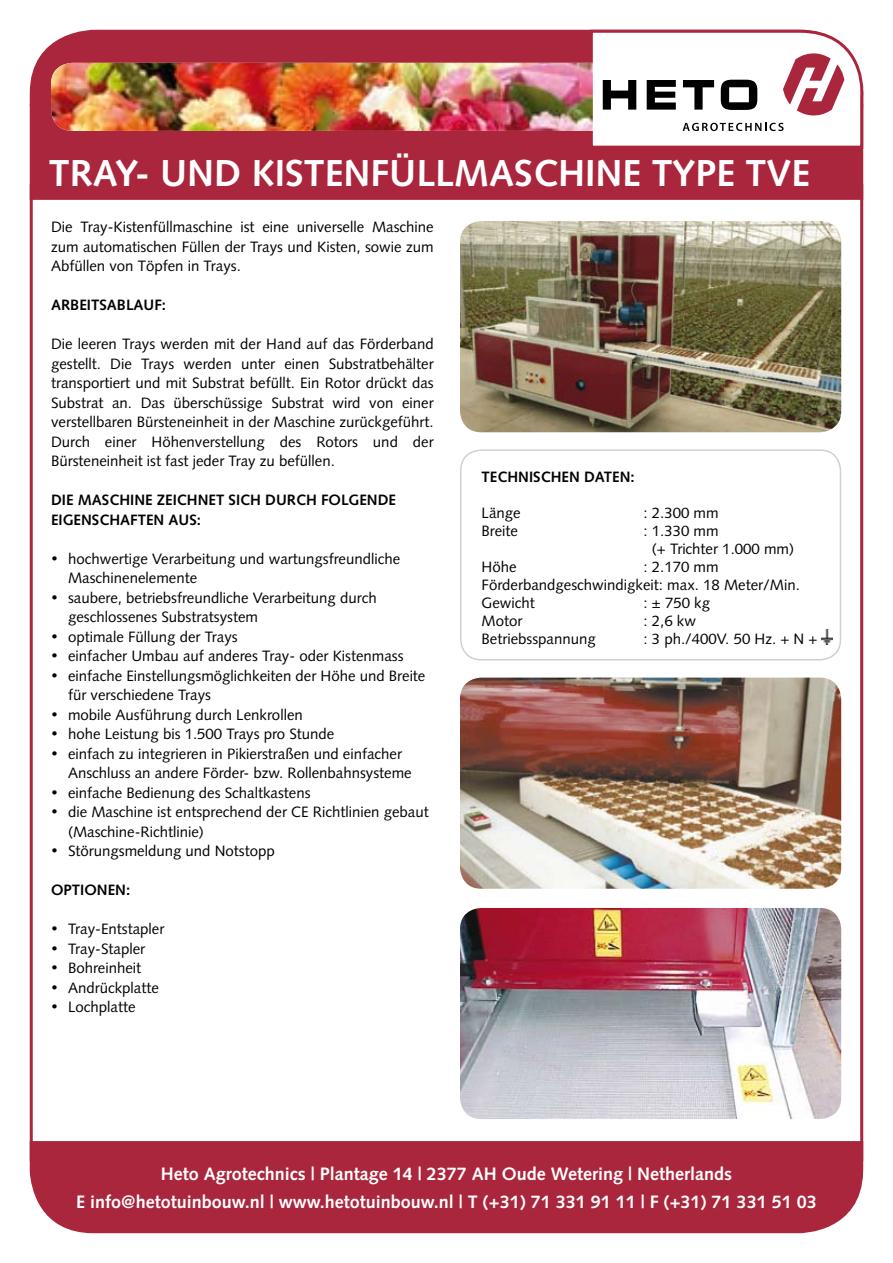
<style>
.page{position:relative;width:893px;height:1263px;background:#fff}
.page>*{position:absolute;margin:0;border:0;box-sizing:border-box;transform-origin:0 0}
.t1{font:700 37.5px "Syntax";color:#fff}
.t2{font:700 18px/28.5px "Syntax";color:#fff;text-align:center}
.t3{font:15px/19.5px "Syntax";color:#000}
.t4{font:700 15px "Syntax";color:#000}
</style>
<div class="page">
<img style="left:460px;top:221px;width:381px;height:211px">
<img style="left:460px;top:908px;width:381px;height:211px">
<img style="left:460px;top:678px;width:381px;height:211px">
<div style="left:30px;top:104px;width:833px;height:96px;background:#aa263c;border:3px solid #aa263c"></div>
<div style="left:29px;top:1139px;width:835px;height:95px;background:#aa263c"></div>
<div style="left:460px;top:449px;width:381px;height:211px;border:2px solid #cfd0d2;border-radius:21px"></div>
<img style="left:822px;top:629px;width:11px;height:15px">
<svg style="left:51px;top:29px;width:813px;height:121px"></svg>
<img style="left:51px;top:63px;width:542px;height:68px">
<h1 class="t1" style="left:49px;top:151px;width:278px">TRAY- UND KISTENFÜ</h1>
<h1 class="t1" style="left:416px;top:151px;width:278px">LLMASCH INE TYPE</h1>
<h1 class="t1" style="left:746px;top:151px;width:66px">TVE</h1>
<p class="t3" style="left:51px;top:217px;width:384px;text-align:justify">Die Tray-Kistenfüllmaschine ist eine universelle Maschine zum automatischen Füllen der Trays und Kisten, sowie zum Abfüllen von Töpfen in Trays.</p>
<p class="t4" style="left:51px;top:297px;width:117px">ARBEITSABLAUF:</p>
<p class="t3" style="left:51px;top:334px;width:384px;text-align:justify">Die leeren Trays werden mit der Hand auf das Förderband gestellt. Die Trays werden unter einen Substratbehälter transportiert und mit Substrat befüllt. Ein Rotor drückt das Substrat an. Das überschüssige Substrat wird von einer verstellbaren Bürsteneinheit in der Maschine zurückgeführt.<br>Durch einer Höhenverstellung des Rotors und der Bürsteneinheit ist fast jeder Tray zu befüllen.</p>
<p class="t4" style="left:51px;top:492px;width:146px">DIE MASCH INE ZEICHNET</p>
<p class="t4" style="left:229px;top:492px;width:131px">SICH DURCH FOLGENDE</p>
<p class="t4" style="left:51px;top:511px;width:22px">EIGEN</p>
<p class="t4" style="left:92px;top:511px;width:28px">SCHAFTEN</p>
<p class="t4" style="left:169px;top:511px;width:34px">AUS:</p>
<p class="t3" style="left:68px;top:549px;width:334px;text-indent:-17px">• hochwertige Verarbeitung und wartungsfreundliche<br>Maschinenelemente</p>
<p class="t3" style="left:68px;top:588px;width:310px;text-indent:-17px">• saubere, betriebsfreundliche Verarbeitung durch geschlossenes Substratsystem</p>
<p class="t3" style="left:51px;top:627px;width:188px">• optimale Füllung der Trays</p>
<p class="t3" style="left:51px;top:646px;width:354px">• einfacher Umbau auf anderes Tray- oder Kistenmass</p>
<p class="t3" style="left:68px;top:666px;width:359px;text-indent:-17px">• einfache Einstellungsmöglichkeiten der Höhe und Breite für verschiedene Trays</p>
<p class="t3" style="left:51px;top:705px;width:253px">• mobile Ausführung durch Lenkrollen</p>
<p class="t3" style="left:51px;top:724px;width:285px">• hohe Leistung bis 1.500 Trays pro Stunde</p>
<p class="t3" style="left:68px;top:744px;width:345px;text-indent:-17px">• einfach zu integrieren in Pikierstraßen und einfacher<br>Anschluss an andere Förder- bzw. Rollenbahnsysteme</p>
<p class="t3" style="left:51px;top:783px;width:261px">• einfache Bedienung des Schaltkastens</p>
<p class="t3" style="left:68px;top:802px;width:362px;text-indent:-17px">• die Maschine ist entsprechend der CE Richtlinien gebaut (Maschine-Richtlinie)</p>
<p class="t3" style="left:51px;top:841px;width:225px">• Störungsmeldung und Notstopp</p>
<p class="t4" style="left:51px;top:882px;width:45px">OPTIONEN</p>
<p class="t4" style="left:126px;top:882px;width:6px">:</p>
<p class="t3" style="left:51px;top:919px;width:115px">• Tray-Entstapler</p>
<p class="t3" style="left:51px;top:939px;width:96px">• Tray-Stapler</p>
<p class="t3" style="left:51px;top:958px;width:92px">• Bohreinheit</p>
<p class="t3" style="left:51px;top:978px;width:109px">• Andrückplatte</p>
<p class="t3" style="left:51px;top:997px;width:86px">• Lochplatte</p>
<p class="t4" style="left:482px;top:468px;width:155px">TECHNISCHEN DATEN:</p>
<p class="t3" style="left:482px;top:503px;width:41px">Länge</p>
<p class="t3" style="left:644px;top:503px;width:77px">: 2.300 mm</p>
<p class="t3" style="left:482px;top:521px;width:38px">Breite</p>
<p class="t3" style="left:652px;top:522px;width:144px;line-height:18px;text-indent:-8px">: 1.330 mm<br>(+ Trichter 1.000 mm)</p>
<p class="t3" style="left:482px;top:557px;width:37px">Höhe</p>
<p class="t3" style="left:482px;top:558px;width:320px;line-height:18px;text-indent:162px">: 2.170 mm<br>Förderbandgeschwindigkeit: max. 18 Meter/Min.<br>Gewicht</p>
<p class="t3" style="left:644px;top:593px;width:68px">: ± 750 kg</p>
<p class="t3" style="left:482px;top:611px;width:42px">Motor</p>
<p class="t3" style="left:644px;top:611px;width:54px">: 2,6 kw</p>
<p class="t3" style="left:482px;top:629px;width:116px">Betriebsspannung</p>
<p class="t3" style="left:644px;top:629px;width:175px">: 3 ph./400V. 50 Hz. + N +</p>
<p class="t2" style="left:76px;top:1159px;width:742px">HETO AGROTECHNICS | PLANTAGE 14 | 2377 AH OUDE WETERING | NETHERLANDS<br>E INFO@HETOTUINBOUW.NL | WWW.HETOTUINBOUW.NL | T (+31) 71 331 91 11 | F (+31) 71 331 51 03</p>
</div>
